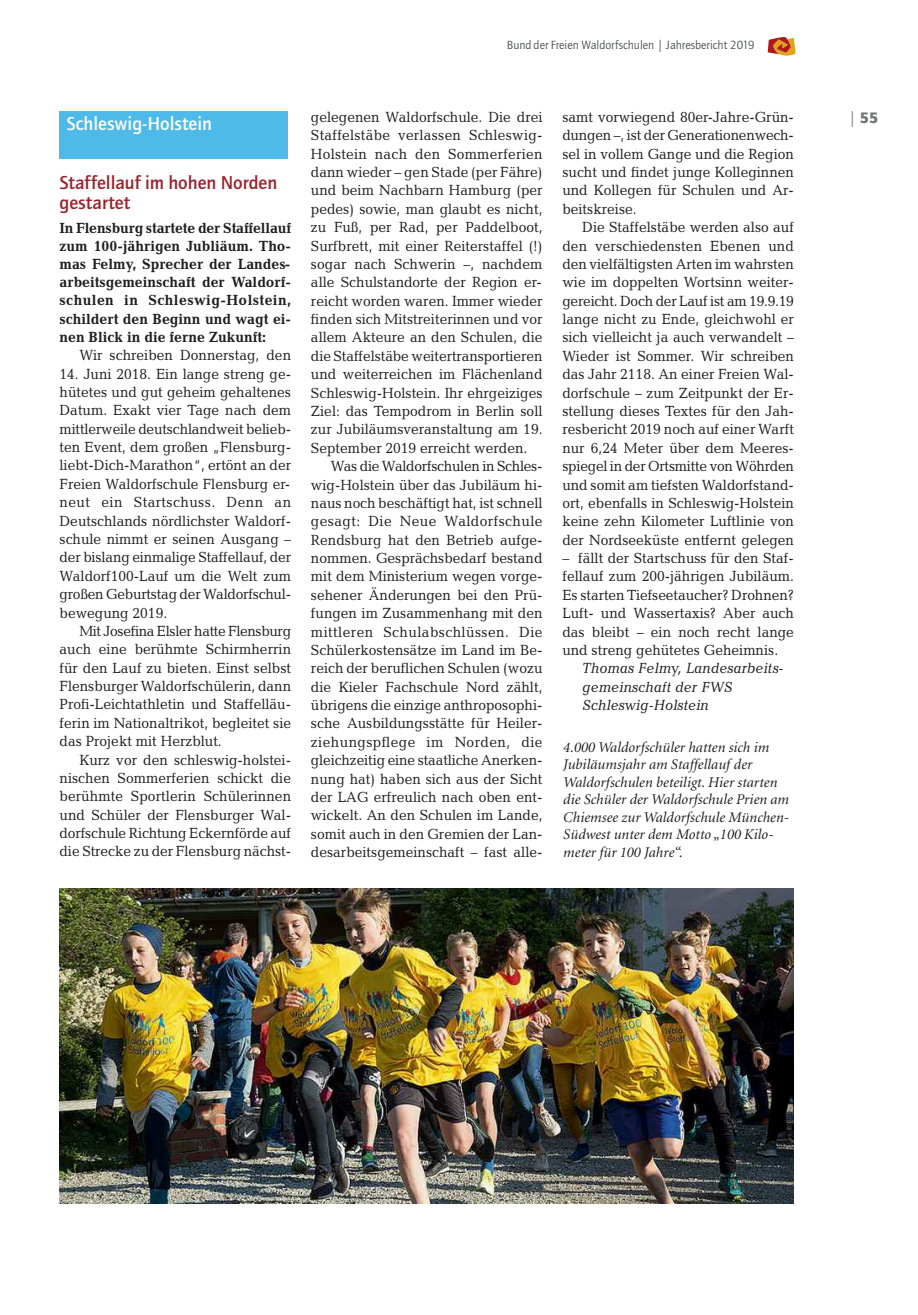
<style>
.page{position:relative;width:918px;height:1315px;background:#fff}
.page>*{position:absolute;margin:0;border:0;box-sizing:border-box;transform-origin:0 0}
.t1{font:500 19.25px/20.8px "Quay Sans";color:#9b222b}
.t2{font:500 19.25px "Quay Sans";color:#fff}
.t3{font:900 15.75px "Quay Sans";color:#717575}
.t4{font:14.88px/18.4px "Candida";color:#1f1f1e;text-align:justify;scale:.93 1}
.t5{font:italic 14.88px/17.5px "Minion";letter-spacing:.005em;color:#1f1f1e}
.t6{font:700 14.88px/18.2px "Candida";color:#1f1f1e;text-align:justify;scale:.95 1}
.t7{font:italic 14.88px/18.4px "Candida";color:#1f1f1e;scale:.95 1}
.t8{font:12.25px "Quay Sans";color:#484f50}
.s1{font-weight:400}
</style>
<div class="page">
<svg style="left:767px;top:37px;width:28px;height:19px"></svg>
<div style="left:60px;top:112px;width:228px;height:47px;background:#4dbae9"></div>
<img style="left:60px;top:888px;width:733px;height:315px">
<p class="t8" style="left:507px;top:38px;width:249px">Bund der Freien Waldorfschulen | Jahresbericht 2019</p>
<p class="t2" style="left:67px;top:112px;width:147px">Schleswig-Holstein</p>
<p class="t3" style="left:848px;top:108px;width:31px"><span class="s1">|</span> 55</p>
<p class="t4" style="left:562px;top:109px;width:250px">samt vorwiegend 80er-Jahre-Grün&shy;dungen –, ist der Generationenwech&shy;sel in vollem Gange und die Region sucht und findet junge Kolleginnen und Kollegen für Schulen und Ar&shy;beitskreise.</p>
<p class="t4" style="left:562px;top:219px;width:250px;text-indent:20px">Die Staffelstäbe werden also auf den verschiedensten Ebenen und den vielfältigsten Arten im wahrsten wie im doppelten Wortsinn weiter&shy;gereicht. Doch der Lauf ist am 19.9.19 lange nicht zu Ende, gleichwohl er sich vielleicht ja auch verwandelt – Wieder ist Sommer. Wir schreiben das Jahr 2118. An einer Freien Wal&shy;dorfschule – zum Zeitpunkt der Er&shy;stellung dieses Textes für den Jah&shy;resbericht 2019 noch auf einer Warft nur 6,24 Meter über dem Meeres&shy;spiegel in der Ortsmitte von Wöhrden und somit am tiefsten Waldorfstand&shy;ort, ebenfalls in Schleswig-Holstein keine zehn Kilometer Luftlinie von der Nordseeküste entfernt gelegen</p>
<p class="t4" style="left:562px;top:550px;width:250px">– fällt der Startschuss für den Staf&shy;fellauf zum 200-jährigen Jubiläum.<br>Es starten Tiefseetaucher? Drohnen?<br>Luft- und Wassertaxis? Aber auch das bleibt – ein noch recht lange und streng gehütetes Geheimnis.</p>
<p class="t7" style="left:582px;top:660px;width:213px">Thomas Felmy, Landesarbeits&shy;gemeinschaft der FWS<br>Schleswig-Holstein</p>
<p class="t4" style="left:311px;top:109px;width:250px">gelegenen Waldorfschule. Die drei Staffelstäbe verlassen Schleswig-Holstein nach den Sommerferien dann wieder – gen Stade (per Fähre) und beim Nachbarn Hamburg (per pedes) sowie, man glaubt es nicht, zu Fuß, per Rad, per Paddelboot, Surfbrett, mit einer Reiterstaffel (!) sogar nach Schwerin –, nachdem alle Schulstandorte der Region er&shy;reicht worden waren. Immer wieder finden sich Mitstreiterinnen und vor allem Akteure an den Schulen, die die Staffelstäbe weitertransportieren und weiterreichen im Flächenland Schleswig-Holstein. Ihr ehrgeiziges Ziel: das Tempodrom in Berlin soll zur Jubiläumsveranstaltung am 19.<br>September 2019 erreicht werden.</p>
<p class="t4" style="left:311px;top:458px;width:250px;text-indent:20px">Was die Waldorfschulen in Schles&shy;wig-Holstein über das Jubiläum hi&shy;naus noch beschäftigt hat, ist schnell gesagt: Die Neue Waldorfschule Rendsburg hat den Betrieb aufge&shy;nommen. Gesprächsbedarf bestand mit dem Ministerium wegen vorge&shy;sehener Änderungen bei den Prü&shy;fungen im Zusammenhang mit den mittleren Schulabschlüssen. Die Schülerkostensätze im Land im Be&shy;reich der beruflichen Schulen (wozu die Kieler Fachschule Nord zählt, übrigens die einzige anthroposophi&shy;sche Ausbildungsstätte für Heiler&shy;ziehungspflege im Norden, die gleichzeitig eine staatliche Anerken&shy;nung hat) haben sich aus der Sicht der LAG erfreulich nach oben ent&shy;wickelt. An den Schulen im Lande, somit auch in den Gremien der Lan&shy;desarbeitsgemeinschaft – fast alle-</p>
<p class="t1" style="left:60px;top:171px;width:219px">Staffellauf im hohen Norden gestartet</p>
<p class="t6" style="left:60px;top:220px;width:245px">In Flensburg startete der Staffellauf zum 100-jährigen Jubliäum. Tho&shy;mas Felmy, Sprecher der Landes&shy;arbeitsgemeinschaft der Waldorf&shy;schulen in Schleswig-Holstein, schildert den Beginn und wagt ei&shy;nen Blick in die ferne Zukunft:</p>
<p class="t4" style="left:79px;top:347px;width:229px">Wir schreiben Donnerstag, den</p>
<p class="t4" style="left:60px;top:366px;width:250px">14. Juni 2018. Ein lange streng ge&shy;hütetes und gut geheim gehaltenes Datum. Exakt vier Tage nach dem mittlerweile deutschlandweit belieb&shy;ten Event, dem großen „Flensburg&shy;liebt-Dich-Marathon“, ertönt an der Freien Waldorfschule Flensburg er&shy;neut ein Startschuss. Denn an Deutschlands nördlichster Waldorf&shy;schule nimmt er seinen Ausgang – der bislang einmalige Staffellauf, der Waldorf100-Lauf um die Welt zum großen Geburtstag der Waldorfschul&shy;bewegung 2019.</p>
<p class="t4" style="left:60px;top:623px;width:250px;text-indent:20px">Mit Josefina Elsler hatte Flensburg auch eine berühmte Schirmherrin für den Lauf zu bieten. Einst selbst Flensburger Waldorfschülerin, dann Profi-Leichtathletin und Staffelläu&shy;ferin im Nationaltrikot, begleitet sie das Projekt mit Herzblut.</p>
<p class="t4" style="left:60px;top:752px;width:250px;text-indent:20px">Kurz vor den schleswig-holstei&shy;nischen Sommerferien schickt die berühmte Sportlerin Schülerinnen und Schüler der Flensburger Wal&shy;dorfschule Richtung Eckernförde auf die Strecke zu der Flensburg nächst-</p>
<p class="t5" style="left:563px;top:739px;width:227px">4.000 Waldorfschüler hatten sich im Jubiläumsjahr am Staffellauf der Waldorfschulen beteiligt. Hier starten die Schüler der Waldorfschule Prien am Chiemsee zur Waldorfschule München-Südwest unter dem Motto „100 Kilo&shy;meter für 100 Jahre“.</p>
</div>
